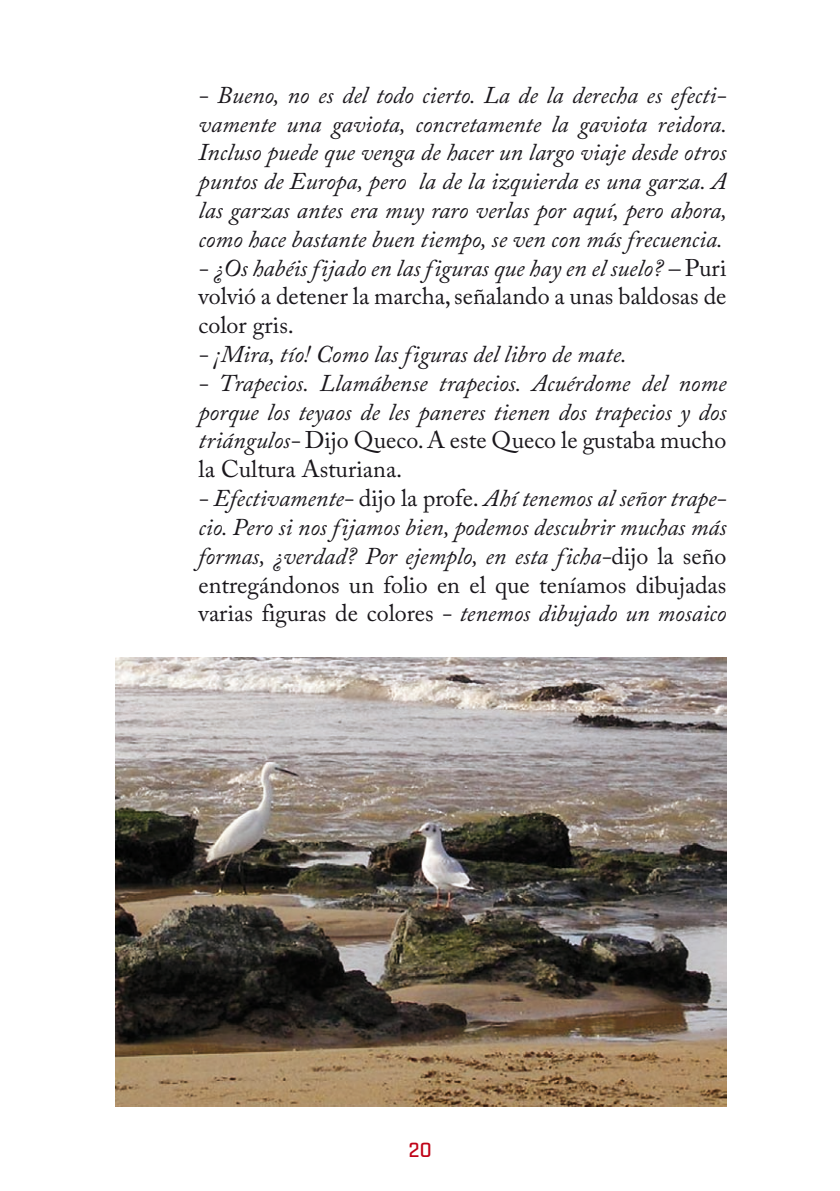
<style>
.page{position:relative;width:840px;height:1191px;background:#fff}
.page>*{position:absolute;margin:0;border:0;box-sizing:border-box;transform-origin:0 0}
.t1{font:italic 24px/28.8px "Adobe Caslon Pro";color:#1a171c;text-align:justify}
.t2{font:24px/28.8px "Adobe Caslon Pro";color:#1a171c;text-align:justify}
.t3{font:24px "Citizen Kern";color:#c00418}
.s1{font-style:italic}
.s2{font-style:normal}
</style>
<div class="page">
<img style="left:115px;top:658px;width:611px;height:448px">
<p class="t1" style="left:198px;top:80px;width:529px">- Bueno, no es del todo cierto. La de la derecha es efecti&shy;vamente una gaviota, concretamente la gaviota reidora.<br>Incluso puede que venga de hacer un largo viaje desde otros puntos de Europa, pero la de la izquierda es una garza. A las garzas antes era muy raro verlas por aquí, pero ahora, como hace bastante buen tiempo, se ven con más frecuencia.</p>
<p class="t2" style="left:198px;top:253px;width:529px"><span class="s1">- ¿Os habéis fijado en las figuras que hay en el suelo? –</span> Puri volvió a detener la marcha, señalando a unas baldosas de color gris.</p>
<p class="t1" style="left:198px;top:339px;width:429px">- ¡Mira, tío! Como las figuras del libro de mate.</p>
<p class="t1" style="left:198px;top:368px;width:529px">- Trapecios. Llamábense trapecios. Acuérdome del nome porque los teyaos de les paneres tienen dos trapecios y dos triángulos- <span class="s2">Dijo Queco. A este Queco le gustaba mucho la Cultura Asturiana.</span></p>
<p class="t1" style="left:198px;top:483px;width:529px">- Efectivamente- <span class="s2">dijo la profe.</span> Ahí tenemos al señor trape&shy;cio. Pero si nos fijamos bien, podemos descubrir muchas más formas, ¿verdad? Por ejemplo, en esta ficha-<span class="s2">dijo la seño entregándonos un folio en el que teníamos dibujadas varias figuras de colores</span> - tenemos dibujado un mosaico</p>
<p class="t3" style="left:408px;top:1137px;width:25px">20</p>
</div>
